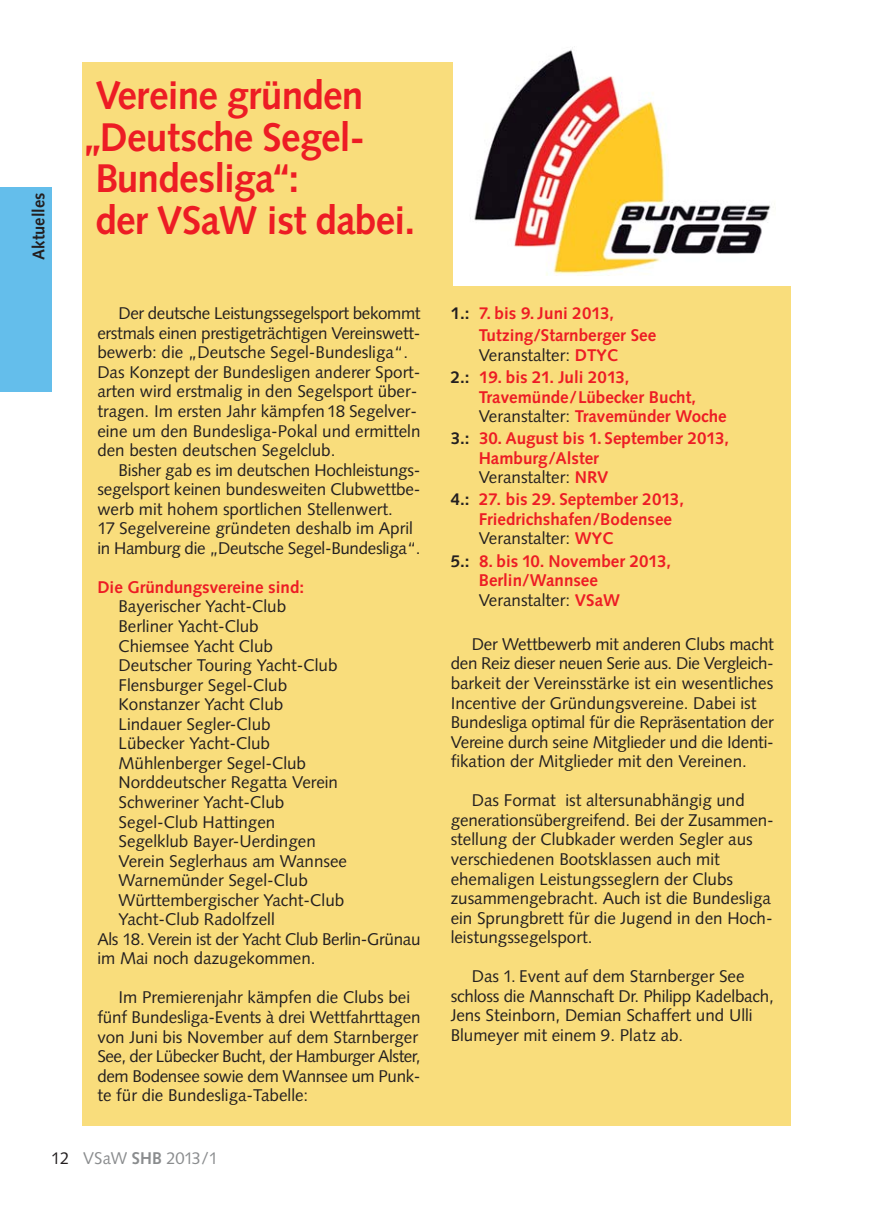
<style>
.page{position:relative;width:874px;height:1226px;background:#fff}
.page>*{position:absolute;margin:0;border:0;box-sizing:border-box;transform-origin:0 0}
.t1{font:700 40px "Syntax";letter-spacing:-.02em;color:#ed1c24}
.t2{font:17px/19.6px "Syntax";color:#231f20}
.t3{font:700 17px/19.6px "Syntax";color:#ed1c24}
.t4{font:17px "Syntax";letter-spacing:-.02em;color:#231f20}
.t5{font:17px "Syntax";color:#8a8c8e}
.t6{font:700 17px "Syntax";color:#231f20}
.s1{color:#231f20}
.s2{font-weight:700}
.s3{font-weight:400;color:#231f20}
</style>
<div class="page">
<div style="left:82px;top:62px;width:709px;height:1064px;background:#f9dd7c"></div>
<div style="left:454px;top:42px;width:384px;height:244px;background:#fff"></div>
<img style="left:474px;top:47px;width:297px;height:229px">
<div style="left:0;top:187px;width:51px;height:204px;background:#64beeb"></div>
<p class="t6" style="left:32px;top:260px;width:68px;rotate:-90deg">Aktuelles</p>
<p class="t1" style="left:95px;top:79px;width:270px">Vereine gründen</p>
<p class="t1" style="left:82px;top:121px;width:285px">„Deutsche Segel-</p>
<p class="t1" style="left:95px;top:162px;width:206px">Bundesliga“:</p>
<p class="t1" style="left:95px;top:204px;width:321px">der VSaW ist dabei.</p>
<p class="t4" style="left:119px;top:306px;width:304px">Der deutsche Leistungssegelsport bekommt</p>
<p class="t2" style="left:97px;top:325px;width:325px">erstmals einen prestigeträchtigen Vereinswett-</p>
<p class="t2" style="left:97px;top:344px;width:312px">bewerb: die „Deutsche Segel-Bundesliga“.</p>
<p class="t2" style="left:97px;top:364px;width:325px">Das Konzept der Bundesligen anderer Sport-</p>
<p class="t2" style="left:97px;top:383px;width:322px">arten wird erstmalig in den Segelsport über-</p>
<p class="t2" style="left:97px;top:403px;width:321px">tragen. Im ersten Jahr kämpfen 18 Segelver-</p>
<p class="t2" style="left:97px;top:423px;width:325px">eine um den Bundesliga-Pokal und ermitteln</p>
<p class="t2" style="left:97px;top:442px;width:240px">den besten deutschen Segelclub.</p>
<p class="t2" style="left:119px;top:462px;width:304px">Bisher gab es im deutschen Hochleistungs-</p>
<p class="t2" style="left:97px;top:481px;width:325px">segelsport keinen bundesweiten Clubwettbe-</p>
<p class="t2" style="left:97px;top:501px;width:297px">werb mit hohem sportlichen Stellenwert.</p>
<p class="t2" style="left:97px;top:520px;width:317px">17 Segelvereine gründeten deshalb im April</p>
<p class="t4" style="left:97px;top:541px;width:325px">in Hamburg die „Deutsche Segel-Bundesliga“.</p>
<p class="t3" style="left:97px;top:579px;width:208px">Die Gründungsvereine sind:</p>
<p class="t2" style="left:119px;top:598px;width:169px">Bayerischer Yacht-Club</p>
<p class="t2" style="left:119px;top:618px;width:142px">Berliner Yacht-Club</p>
<p class="t2" style="left:119px;top:638px;width:156px">Chiemsee Yacht Club</p>
<p class="t2" style="left:119px;top:657px;width:220px">Deutscher Touring Yacht-Club</p>
<p class="t2" style="left:119px;top:677px;width:170px">Flensburger Segel-Club</p>
<p class="t2" style="left:119px;top:696px;width:166px">Konstanzer Yacht Club</p>
<p class="t2" style="left:119px;top:716px;width:154px">Lindauer Segler-Club</p>
<p class="t2" style="left:119px;top:735px;width:153px">Lübecker Yacht-Club</p>
<p class="t2" style="left:119px;top:755px;width:189px">Mühlenberger Segel-Club</p>
<p class="t2" style="left:119px;top:774px;width:221px">Norddeutscher Regatta Verein</p>
<p class="t2" style="left:119px;top:794px;width:167px">Schweriner Yacht-Club</p>
<p class="t2" style="left:119px;top:814px;width:158px">Segel-Club Hattingen</p>
<p class="t2" style="left:119px;top:833px;width:199px">Segelklub Bayer-Uerdingen</p>
<p class="t2" style="left:119px;top:853px;width:230px">Verein Seglerhaus am Wannsee</p>
<p class="t2" style="left:119px;top:872px;width:191px">Warnemünder Segel-Club</p>
<p class="t2" style="left:119px;top:892px;width:227px">Württembergischer Yacht-Club</p>
<p class="t2" style="left:119px;top:911px;width:158px">Yacht-Club Radolfzell</p>
<p class="t2" style="left:97px;top:931px;width:325px">Als 18. Verein ist der Yacht Club Berlin-Grünau</p>
<p class="t2" style="left:97px;top:950px;width:220px">im Mai noch dazugekommen.</p>
<p class="t2" style="left:97px;top:989px;width:325px;text-indent:21px">Im Premierenjahr kämpfen die Clubs bei fünf Bundesliga-Events à drei Wettfahrttagen von Juni bis November auf dem Starnberger See, der Lübecker Bucht, der Hamburger Alster, dem Bodensee sowie dem Wannsee um Punk&shy;te für die Bundesliga-Tabelle:</p>
<p class="t5" style="left:51px;top:1152px;width:168px"><span class="s1">12</span> VSaW <span class="s2">SHB</span> 2013/1</p>
<p class="t3" style="left:479px;top:304px;width:179px;line-height:22px;text-indent:-28px"><span class="s1">1.:</span> 7. bis 9. Juni 2013,<br>Tutzing/Starnberger See</p>
<p class="t3" style="left:451px;top:345px;width:181px;line-height:22.2px;text-indent:28px"><span class="s3">Veranstalter:</span> DTYC<br><span class="s1">2.:</span> 19. bis 21. Juli 2013,</p>
<p class="t3" style="left:479px;top:388px;width:249px">Travemünde/Lübecker Bucht,<br><span class="s3">Veranstalter:</span> Travemünder Woche</p>
<p class="t3" style="left:479px;top:430px;width:252px;text-indent:-28px"><span class="s1">3.:</span> 30. August bis 1. September 2013,<br>Hamburg/Alster<br><span class="s3">Veranstalter:</span> NRV</p>
<p class="t3" style="left:479px;top:491px;width:207px;text-indent:-28px"><span class="s1">4.:</span> 27. bis 29. September 2013,<br>Friedrichshafen/Bodensee<br><span class="s3">Veranstalter:</span> WYC</p>
<p class="t3" style="left:479px;top:552px;width:194px;text-indent:-28px"><span class="s1">5.:</span> 8. bis 10. November 2013,<br>Berlin/Wannsee<br><span class="s3">Veranstalter:</span> VSaW</p>
<p class="t2" style="left:451px;top:636px;width:325px;text-indent:21px">Der Wettbewerb mit anderen Clubs macht den Reiz dieser neuen Serie aus. Die Vergleich&shy;barkeit der Vereinsstärke ist ein wesentliches Incentive der Gründungsvereine. Dabei ist Bundesliga optimal für die Repräsentation der Vereine durch seine Mitglieder und die Identi&shy;fikation der Mitglieder mit den Vereinen.</p>
<p class="t2" style="left:451px;top:792px;width:325px;text-indent:21px">Das Format ist altersunabhängig und generationsübergreifend. Bei der Zusammen&shy;stellung der Clubkader werden Segler aus verschiedenen Bootsklassen auch mit ehemaligen Leistungsseglern der Clubs zusammengebracht. Auch ist die Bundesliga ein Sprungbrett für die Jugend in den Hoch&shy;leistungssegelsport.</p>
<p class="t2" style="left:451px;top:968px;width:325px;text-indent:21px">Das 1. Event auf dem Starnberger See schloss die Mannschaft Dr. Philipp Kadelbach, Jens Steinborn, Demian Schaffert und Ulli Blumeyer mit einem 9. Platz ab.</p>
</div>
